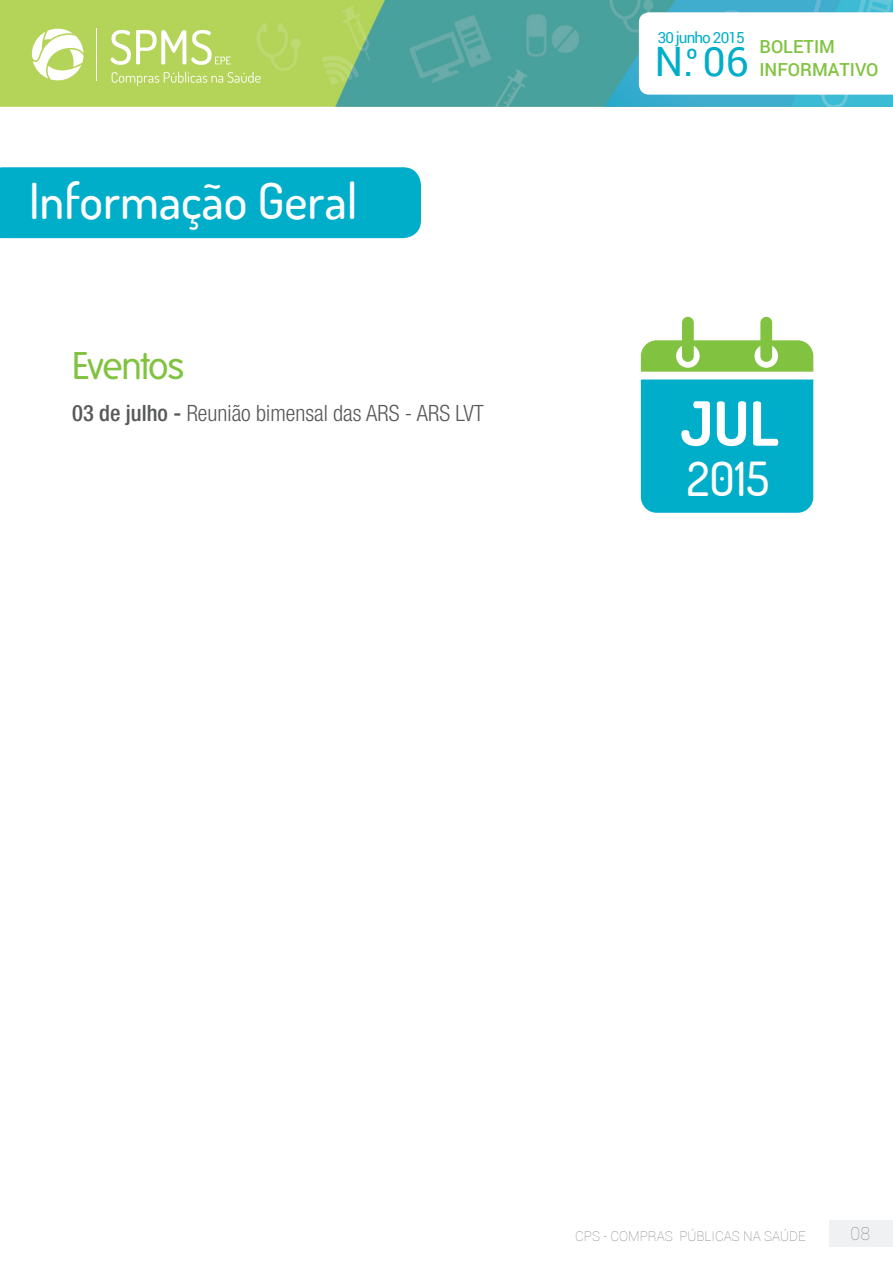
<style>
.page{position:relative;width:893px;height:1263px;background:#fff}
.page>*{position:absolute;margin:0;border:0;box-sizing:border-box;transform-origin:0 0}
.t1{font:700 60.9px "Dosis";color:#fff}
.t2{font:500 49.5px "Dosis";color:#fff}
.t3{font:500 46.95px "Dosis";color:#fff}
.t4{font:40.5px "Roboto";color:#00aeca}
.t5{font:37.5px "Folks";letter-spacing:-.035em;color:#81c340}
.t6{font:300 condensed 22.5px "Helvetica Neue LT Std";color:#57585a}
.t7{font:500 18px/22.8px "Roboto";color:#81c340}
.t8{font:100 18px "Roboto";color:#939598}
.t9{font:15.3px "Roboto";letter-spacing:-.06em;color:#00aeca}
.t10{font:100 13.5px "Roboto";color:#808285}
.s1{font-weight:500}
</style>
<div class="page">
<div style="left:829px;top:1219px;width:64px;height:27px;background:#f0f1f2"></div>
<img style="left:0;top:0;width:893px;height:107px">
<svg style="left:639px;top:12px;width:254px;height:83px"></svg>
<svg style="left:111px;top:30px;width:120px;height:35px"></svg>
<hr style="left:96px;top:28px;width:1px;height:53px;background:#fff">
<svg style="left:32px;top:29px;width:52px;height:51px"></svg>
<svg style="left:112px;top:72px;width:149px;height:14px;background:#c0db74"></svg>
<div style="left:0;top:167px;width:421px;height:71px;background:#00aeca"></div>
<div style="left:641px;top:379px;width:172px;height:134px;background:#00aeca"></div>
<svg style="left:641px;top:317px;width:172px;height:55px"></svg>
<p class="t2" style="left:29px;top:168px;width:330px">Informação Geral</p>
<p class="t5" style="left:72px;top:345px;width:113px">Eventos</p>
<p class="t6" style="left:72px;top:400px;width:413px"><span class="s1">03 de julho -</span> Reunião bimensal das ARS - ARS LVT</p>
<p class="t9" style="left:658px;top:27px;width:88px">30 junho 2015</p>
<h3 class="t4" style="left:654px;top:33px;width:96px">N.<sup>º</sup> 06</h3>
<p class="t7" style="left:759px;top:35px;width:121px">BOLETIM<br>INFORMATIVO</p>
<p class="t1" style="left:681px;top:384px;width:100px">JUL</p>
<p class="t3" style="left:687px;top:448px;width:84px">2015</p>
<p class="t10" style="left:575px;top:1226px;width:232px">CPS - COMPRAS PÚBLICAS NA SAÚDE</p>
<p class="t8" style="left:850px;top:1221px;width:22px">08</p>
</div>
